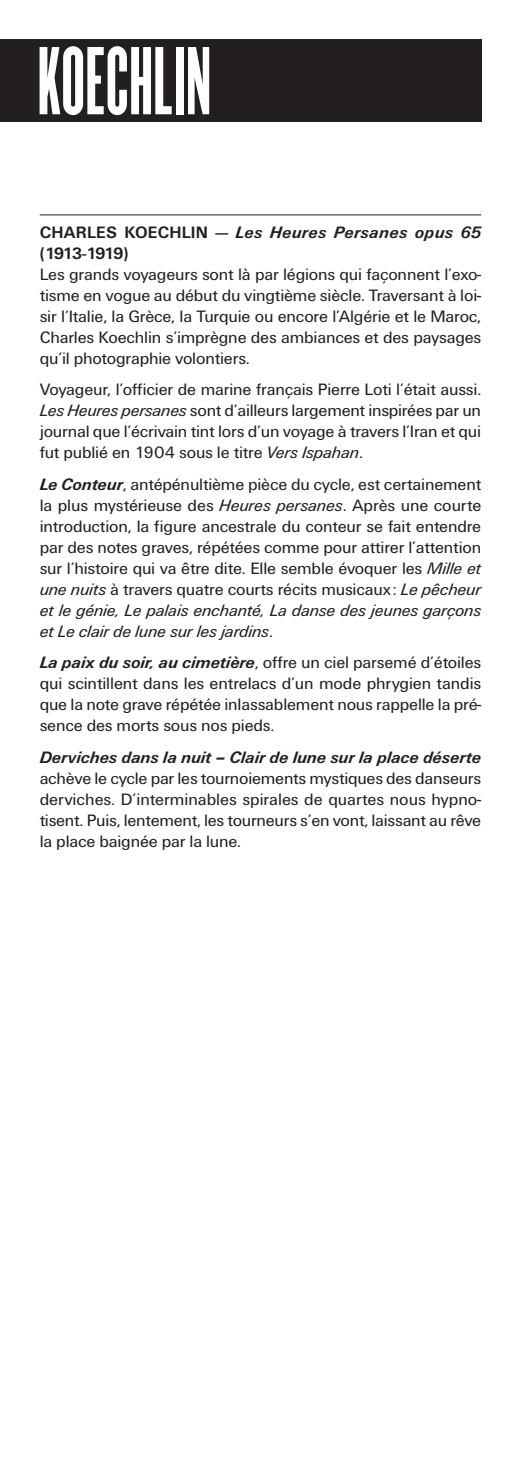
<style>
.page{position:relative;width:521px;height:1474px;background:#fff}
.page>*{position:absolute;margin:0;border:0;box-sizing:border-box;transform-origin:0 0}
.t1{font:84px "Champion HTF Bantamweight";letter-spacing:.01em;color:#fff}
.t2{font:17.15px/21px "Unitus T";letter-spacing:-.01em;color:#231f20;text-align:justify}
.t3{font:700 17.15px/21px "Unitus T";letter-spacing:-.11em;color:#231f20}
.t4{font:italic 700 17.15px "Unitus T";letter-spacing:-.01em;color:#231f20}
.s1{font-style:italic}
.s2{font-weight:700;font-style:italic}
</style>
<div class="page">
<hr style="left:40px;top:214px;width:441px;height:1px;background:#231f20">
<div style="left:0;top:40px;width:481px;height:82px;background:#231f20"></div>
<h1 class="t1" style="left:38px;top:29px;width:175px">KOECHLIN</h1>
<p class="t3" style="left:40px;top:221px;width:443px">CHARLES KOECHLIN — <span class="s1">Les Heures Persanes opus 65 </span>(1913-1919)</p>
<p class="t2" style="left:40px;top:263px;width:443px">Les grands voyageurs sont là par légions qui façonnent l’exo&shy;tisme en vogue au début du vingtième siècle. Traversant à loi&shy;sir l’Italie, la Grèce, la Turquie ou encore l’Algérie et le Maroc, Charles Koechlin s’imprègne des ambiances et des paysages qu’il photographie volontiers.</p>
<p class="t2" style="left:40px;top:379px;width:443px">Voyageur, l’officier de marine français Pierre Loti l’était aussi.<br><span class="s1">Les Heures persanes</span> sont d’ailleurs largement inspirées par un journal que l’écrivain tint lors d’un voyage à travers l’Iran et qui fut publié en 1904 sous le titre <span class="s1">Vers Ispahan</span>.</p>
<p class="t2" style="left:40px;top:473px;width:443px"><span class="s2">Le Conteur</span>, antépénultième pièce du cycle, est certainement la plus mystérieuse des <span class="s1">Heures persanes</span>. Après une courte introduction, la figure ancestrale du conteur se fait entendre par des notes graves, répétées comme pour attirer l’attention sur l’histoire qui va être dite. Elle semble évoquer les <span class="s1">Mille et une nuits</span> à travers quatre courts récits musicaux: <span class="s1">Le pêcheur et le génie, Le palais enchanté, La danse des jeunes garçons et Le clair de lune sur les jardins</span>.</p>
<p class="t2" style="left:40px;top:652px;width:443px"><span class="s2">La paix du soir, au cimetière</span>, offre un ciel parsemé d’étoiles qui scintillent dans les entrelacs d’un mode phrygien tandis que la note grave répétée inlassablement nous rappelle la pré&shy;sence des morts sous nos pieds.</p>
<p class="t4" style="left:40px;top:747px;width:443px">Derviches dans la nuit – Clair de lune sur la place déserte</p>
<p class="t2" style="left:40px;top:767px;width:443px">achève le cycle par les tournoiements mystiques des danseurs derviches. D’interminables spirales de quartes nous hypno&shy;tisent. Puis, lentement, les tourneurs s’en vont, laissant au rêve la place baignée par la lune.</p>
</div>
